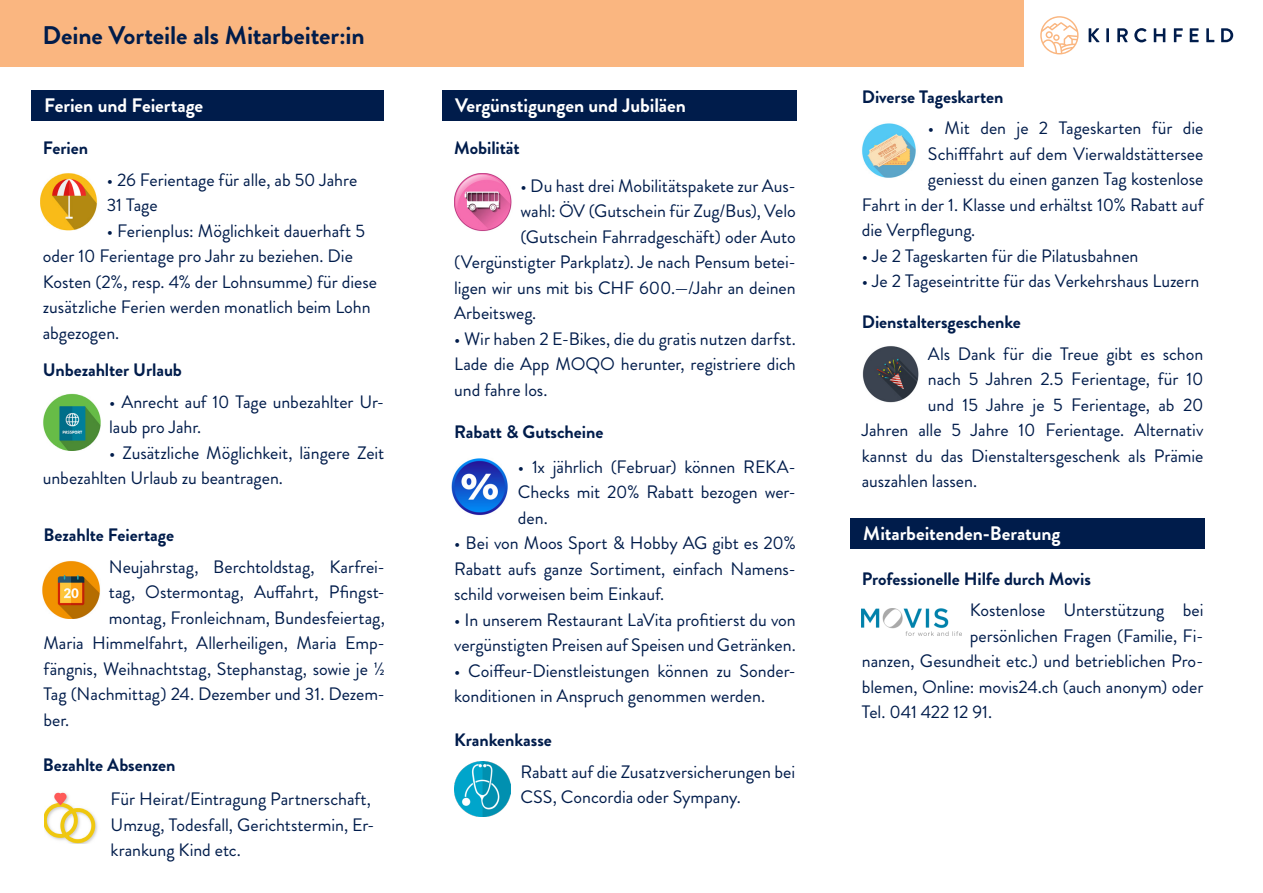
<style>
.page{position:relative;width:1263px;height:893px;background:#fff}
.page>*{position:absolute;margin:0;border:0;box-sizing:border-box;transform-origin:0 0}
.t1{font:700 25.5px "Brandon Grotesque";letter-spacing:-.005em;color:#001c4b}
.t2{font:700 19.5px "Brandon Grotesque";letter-spacing:-.005em;color:#fff}
.t3{font:18px/25.5px "Brandon Grotesque";letter-spacing:-.005em;color:#001c4b}
.t4{font:700 18px "Brandon Grotesque";letter-spacing:-.005em;color:#001c4b}
</style>
<div class="page">
<div style="left:31px;top:90px;width:353px;height:31px;background:#001c4b"></div>
<div style="left:0;top:0;width:1023px;height:66px;background:#fab680"></div>
<svg style="left:1088px;top:28px;width:11px;height:14px"></svg>
<hr style="left:1106px;top:28px;width:3px;height:14px;background:#001c4b">
<svg style="left:1117px;top:28px;width:11px;height:14px"></svg>
<svg style="left:1134px;top:28px;width:12px;height:14px"></svg>
<svg style="left:1154px;top:28px;width:11px;height:14px"></svg>
<svg style="left:1174px;top:28px;width:9px;height:14px"></svg>
<svg style="left:1190px;top:28px;width:8px;height:14px"></svg>
<svg style="left:1206px;top:28px;width:8px;height:14px"></svg>
<svg style="left:1221px;top:28px;width:12px;height:14px"></svg>
<svg style="left:1040px;top:16px;width:38px;height:38px"></svg>
<div style="left:442px;top:90px;width:355px;height:31px;background:#001c4b"></div>
<img style="left:454px;top:762px;width:57px;height:55px">
<img style="left:40px;top:173px;width:58px;height:57px">
<img style="left:43px;top:393px;width:58px;height:58px">
<img style="left:43px;top:561px;width:57px;height:57px">
<img style="left:44px;top:792px;width:54px;height:51px">
<img style="left:454px;top:173px;width:58px;height:58px">
<img style="left:862px;top:123px;width:54px;height:55px">
<img style="left:862px;top:346px;width:57px;height:57px">
<img style="left:452px;top:458px;width:56px;height:58px">
<img style="left:861px;top:608px;width:100px;height:27px">
<div style="left:850px;top:518px;width:355px;height:31px;background:#001c4b"></div>
<p class="t1" style="left:43px;top:17px;width:324px">Deine Vorteile als Mitarbeiter:in</p>
<p class="t2" style="left:44px;top:92px;width:160px">Ferien und Feiertage</p>
<p class="t4" style="left:43px;top:135px;width:47px">Ferien</p>
<p class="t3" style="left:107px;top:167px;width:252px">• 26 Ferientage für alle, ab 50 Jahre<br>31 Tage</p>
<p class="t3" style="left:43px;top:218px;width:336px;text-indent:64px">• Ferienplus: Möglichkeit dauerhaft 5 oder 10 Ferientage pro Jahr zu beziehen. Die Kosten (2%, resp. 4% der Lohnsumme) für diese zusätzliche Ferien werden monatlich beim Lohn abgezogen.</p>
<p class="t4" style="left:43px;top:357px;width:141px">Unbezahlter Urlaub</p>
<p class="t3" style="left:109px;top:389px;width:277px">• Anrecht auf 10 Tage unbezahlter Ur&shy;laub pro Jahr.</p>
<p class="t3" style="left:43px;top:440px;width:343px;text-indent:66px">• Zusätzliche Möglichkeit, längere Zeit unbezahlten Urlaub zu beantragen.</p>
<p class="t4" style="left:43px;top:522px;width:132px">Bezahlte Feiertage</p>
<p class="t3" style="left:109px;top:554px;width:278px">Neujahrstag, Berchtoldstag, Karfrei-</p>
<p class="t3" style="left:109px;top:579px;width:278px">tag, Ostermontag, Auffahrt, Pfingst-</p>
<p class="t3" style="left:109px;top:605px;width:278px">montag, Fronleichnam, Bundesfeiertag,</p>
<p class="t3" style="left:43px;top:630px;width:343px">Maria Himmelfahrt, Allerheiligen, Maria Emp-</p>
<p class="t3" style="left:43px;top:656px;width:343px">fängnis, Weihnachtstag, Stephanstag, sowie je ½</p>
<p class="t3" style="left:43px;top:681px;width:343px">Tag (Nachmittag) 24. Dezember und 31. Dezem-</p>
<p class="t3" style="left:43px;top:707px;width:27px">ber.</p>
<p class="t4" style="left:43px;top:752px;width:134px">Bezahlte Absenzen</p>
<p class="t3" style="left:111px;top:786px;width:265px">Für Heirat/Eintragung Partnerschaft,<br>Umzug, Todesfall, Gerichtstermin, Er&shy;krankung Kind etc.</p>
<p class="t2" style="left:455px;top:92px;width:232px">Vergünstigungen und Jubiläen</p>
<p class="t4" style="left:454px;top:135px;width:67px">Mobilität</p>
<p class="t3" style="left:520px;top:173px;width:277px">• Du hast drei Mobilitätspakete zur Aus-</p>
<p class="t3" style="left:520px;top:199px;width:277px">wahl: ÖV (Gutschein für Zug/Bus), Velo</p>
<p class="t3" style="left:520px;top:224px;width:277px">(Gutschein Fahrradgeschäft) oder Auto</p>
<p class="t3" style="left:454px;top:250px;width:343px">(Vergünstigter Parkplatz). Je nach Pensum betei-</p>
<p class="t3" style="left:454px;top:275px;width:343px">ligen wir uns mit bis CHF 600.—/Jahr an deinen</p>
<p class="t3" style="left:454px;top:301px;width:83px">Arbeitsweg.</p>
<p class="t3" style="left:454px;top:326px;width:343px;text-align:justify">• Wir haben 2 E-Bikes, die du gratis nutzen darfst.<br>Lade die App MOQO herunter, registriere dich und fahre los.</p>
<p class="t4" style="left:454px;top:419px;width:151px">Rabatt &amp; Gutscheine</p>
<p class="t3" style="left:518px;top:454px;width:279px">• 1x jährlich (Februar) können REKA-<br>Checks mit 20% Rabatt bezogen wer&shy;den.</p>
<p class="t3" style="left:454px;top:530px;width:343px;text-align:justify">• Bei von Moos Sport &amp; Hobby AG gibt es 20% Rabatt aufs ganze Sortiment, einfach Namens&shy;schild vorweisen beim Einkauf.</p>
<p class="t3" style="left:454px;top:607px;width:343px">• In unserem Restaurant LaVita profitierst du von vergünstigten Preisen auf Speisen und Getränken.</p>
<p class="t3" style="left:454px;top:658px;width:343px">• Coiffeur-Dienstleistungen können zu Sonder&shy;konditionen in Anspruch genommen werden.</p>
<p class="t4" style="left:454px;top:727px;width:99px">Krankenkasse</p>
<p class="t3" style="left:520px;top:759px;width:276px">Rabatt auf die Zusatzversicherungen bei<br>CSS, Concordia oder Sympany.</p>
<p class="t4" style="left:862px;top:84px;width:143px">Diverse Tageskarten</p>
<p class="t3" style="left:928px;top:115px;width:277px">• Mit den je 2 Tageskarten für die</p>
<p class="t3" style="left:928px;top:141px;width:277px">Schifffahrt auf dem Vierwaldstättersee</p>
<p class="t3" style="left:928px;top:166px;width:277px">geniesst du einen ganzen Tag kostenlose</p>
<p class="t3" style="left:862px;top:192px;width:343px">Fahrt in der 1. Klasse und erhältst 10% Rabatt auf</p>
<p class="t3" style="left:862px;top:217px;width:115px">die Verpflegung.</p>
<p class="t3" style="left:862px;top:243px;width:278px">• Je 2 Tageskarten für die Pilatusbahnen</p>
<p class="t3" style="left:862px;top:268px;width:339px">• Je 2 Tageseintritte für das Verkehrshaus Luzern</p>
<p class="t4" style="left:862px;top:310px;width:160px">Dienstaltersgeschenke</p>
<p class="t3" style="left:928px;top:341px;width:277px">Als Dank für die Treue gibt es schon</p>
<p class="t3" style="left:928px;top:367px;width:277px">nach 5 Jahren 2.5 Ferientage, für 10</p>
<p class="t3" style="left:928px;top:392px;width:277px">und 15 Jahre je 5 Ferientage, ab 20</p>
<p class="t3" style="left:862px;top:418px;width:343px">Jahren alle 5 Jahre 10 Ferientage. Alternativ</p>
<p class="t3" style="left:862px;top:443px;width:343px">kannst du das Dienstaltersgeschenk als Prämie</p>
<p class="t3" style="left:862px;top:469px;width:117px">auszahlen lassen.</p>
<p class="t2" style="left:863px;top:520px;width:199px">Mitarbeitenden-Beratung</p>
<p class="t4" style="left:862px;top:566px;width:231px">Professionelle Hilfe durch Movis</p>
<p class="t3" style="left:970px;top:597px;width:235px">Kostenlose Unterstützung bei</p>
<p class="t3" style="left:970px;top:623px;width:235px">persönlichen Fragen (Familie, Fi-</p>
<p class="t3" style="left:862px;top:648px;width:343px">nanzen, Gesundheit etc.) und betrieblichen Pro-</p>
<p class="t3" style="left:862px;top:674px;width:343px">blemen, Online: movis24.ch (auch anonym) oder</p>
<p class="t3" style="left:862px;top:699px;width:132px">Tel. 041 422 12 91.</p>
</div>
